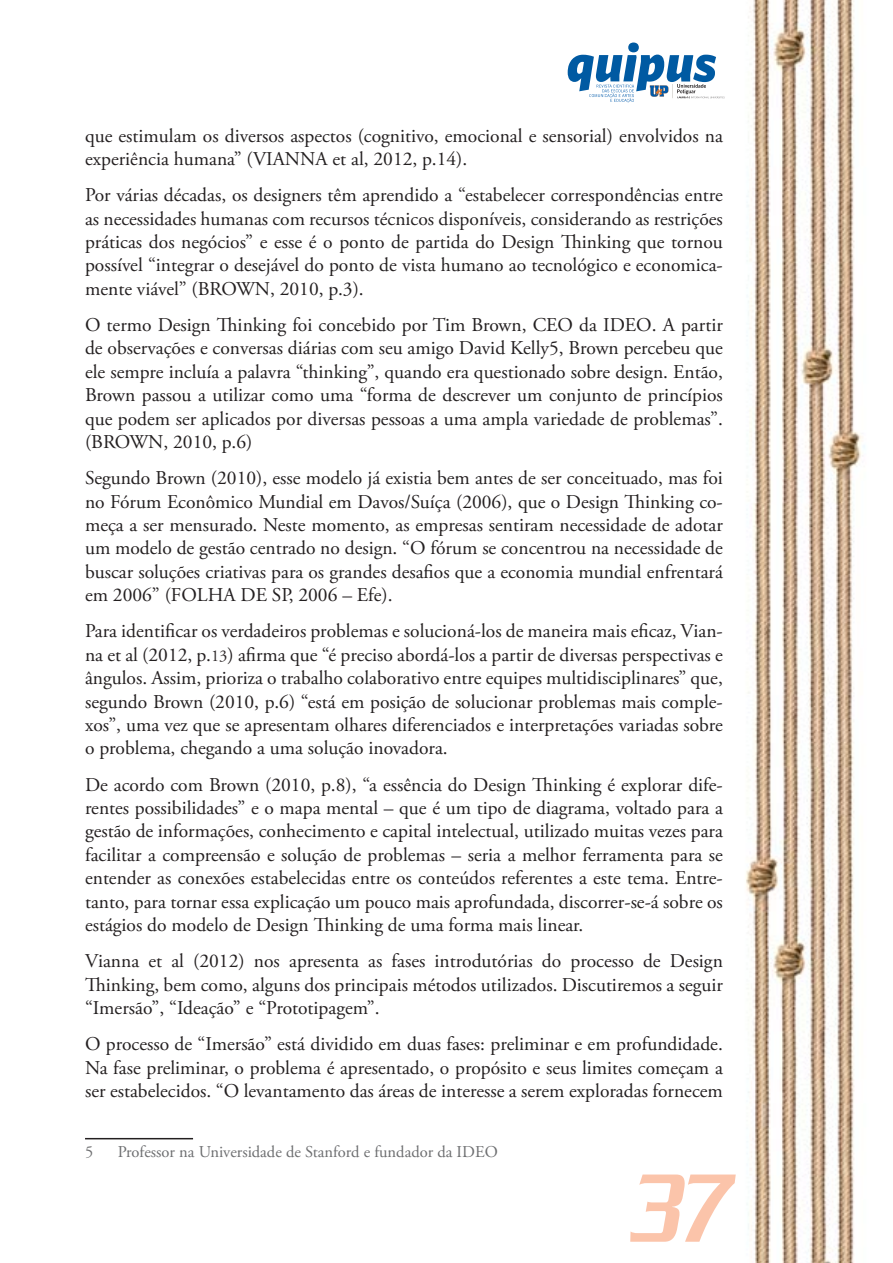
<style>
.page{position:relative;width:893px;height:1263px;background:#fff}
.page>*{position:absolute;margin:0;border:0;box-sizing:border-box;transform-origin:0 0}
.t1{font:italic 500 105px "Serpentine Std";color:#fbc4aa;scale:.7 1}
.t2{font:19.5px/23.4px "Adobe Garamond Pro";color:#231f20;text-align:justify}
.t3{font:16.5px "Adobe Garamond Pro";color:#6d6e70}
.s1{font-size:16.5px;color:#2e2829}
</style>
<div class="page">
<img style="left:85px;top:0;width:780px;height:1263px">
<svg style="left:568px;top:43px;width:157px;height:60px"></svg>
<hr style="left:85px;top:1138px;width:108px;height:1px;background:#231f20">
<p class="t2" style="left:85px;top:126px;width:639px">que estimulam os diversos aspectos (cognitivo, emocional e sensorial) envolvidos na experiência humana” (VIANNA et al, 2012, p.14).</p>
<p class="t2" style="left:85px;top:185px;width:639px">Por várias décadas, os designers têm aprendido a “estabelecer correspondências entre as necessidades humanas com recursos técnicos disponíveis, considerando as restrições práticas dos negócios” e esse é o ponto de partida do Design Thinking que tornou possível “integrar o desejável do ponto de vista humano ao tecnológico e economica&shy;mente viável” (BROWN, 2010, p.3).</p>
<p class="t2" style="left:85px;top:315px;width:639px">O termo Design Thinking foi concebido por Tim Brown, CEO da IDEO. A partir de observações e conversas diárias com seu amigo David Kelly5, Brown percebeu que ele sempre incluía a palavra “thinking”, quando era questionado sobre de sign. Então, Brown passou a utilizar como uma “forma de descrever um conjunto de princípios que podem ser aplicados por diversas pessoas a uma ampla variedade de problemas”. (BROWN, 2010, p.6)</p>
<p class="t2" style="left:85px;top:468px;width:639px">Segundo Brown (2010), esse modelo já existia bem antes de ser conceituado, mas foi no Fórum Econômico Mundial em Davos/Suíça (2006), que o Design Thinking co&shy;meça a ser mensurado. Neste momento, as empresas sentiram necessidade de adotar um modelo de gestão centrado no design. “O fórum se concentrou na necessidade de buscar soluções criativas para os grandes desafios que a economia mundial enfrentará em 2006” (FOLHA DE SP, 2006 – Efe).</p>
<p class="t2" style="left:85px;top:621px;width:639px">Para identificar os verdadeiros problemas e solucioná-los de maneira mais eficaz, Vian&shy;na et al (2012, p.<span class="s1">13</span>) afirma que “é preciso abordá-los a partir de diversas perspectivas e ângulos. Assim, prioriza o trabalho colaborativo entre equipes multidisciplinares” que, segundo Brown (2010, p.6) “está em posição de solucionar problemas mais comple&shy;xos”, uma vez que se apresentam olhares diferenciados e interpretações variadas sobre o problema, chegando a uma solução inovadora.</p>
<p class="t2" style="left:85px;top:774px;width:639px">De acordo com Brown (2010, p.8), “a essência do Design Thinking é explorar dife&shy;rentes possibilidades” e o mapa mental – que é um tipo de diagrama, voltado para a gestão de informações, conhecimento e capital intelectual, utilizado muitas vezes para facilitar a compreensão e solução de problemas – seria a melhor ferramenta para se entender as conexões estabelecidas entre os conteúdos referentes a este tema. Entre&shy;tanto, para tornar essa explicação um pouco mais aprofundada, discorrer-se-á sobre os estágios do modelo de Design Thinking de uma forma mais linear.</p>
<p class="t2" style="left:85px;top:951px;width:639px">Vianna et al (2012) nos apresenta as fases introdutórias do processo de Design Thinking, bem como, alguns dos principais métodos utilizados. Discutiremos a seguir “Imersão”, “Ideação” e “Prototipagem”.</p>
<p class="t2" style="left:85px;top:1034px;width:639px">O processo de “Imersão” está dividido em duas fases: preliminar e em profundidade.<br>Na fase preliminar, o problema é apresentado, o propósito e seus limites começam a ser estabelecidos. “O levantamento das áreas de interesse a serem exploradas fornecem</p>
<p class="t3" style="left:85px;top:1145px;width:10px">5</p>
<p class="t3" style="left:118px;top:1145px;width:382px">Professor na Universidade de Stanford e fundador da IDEO</p>
<h1 class="t1" style="left:628px;top:1176px;width:140px">37</h1>
</div>
